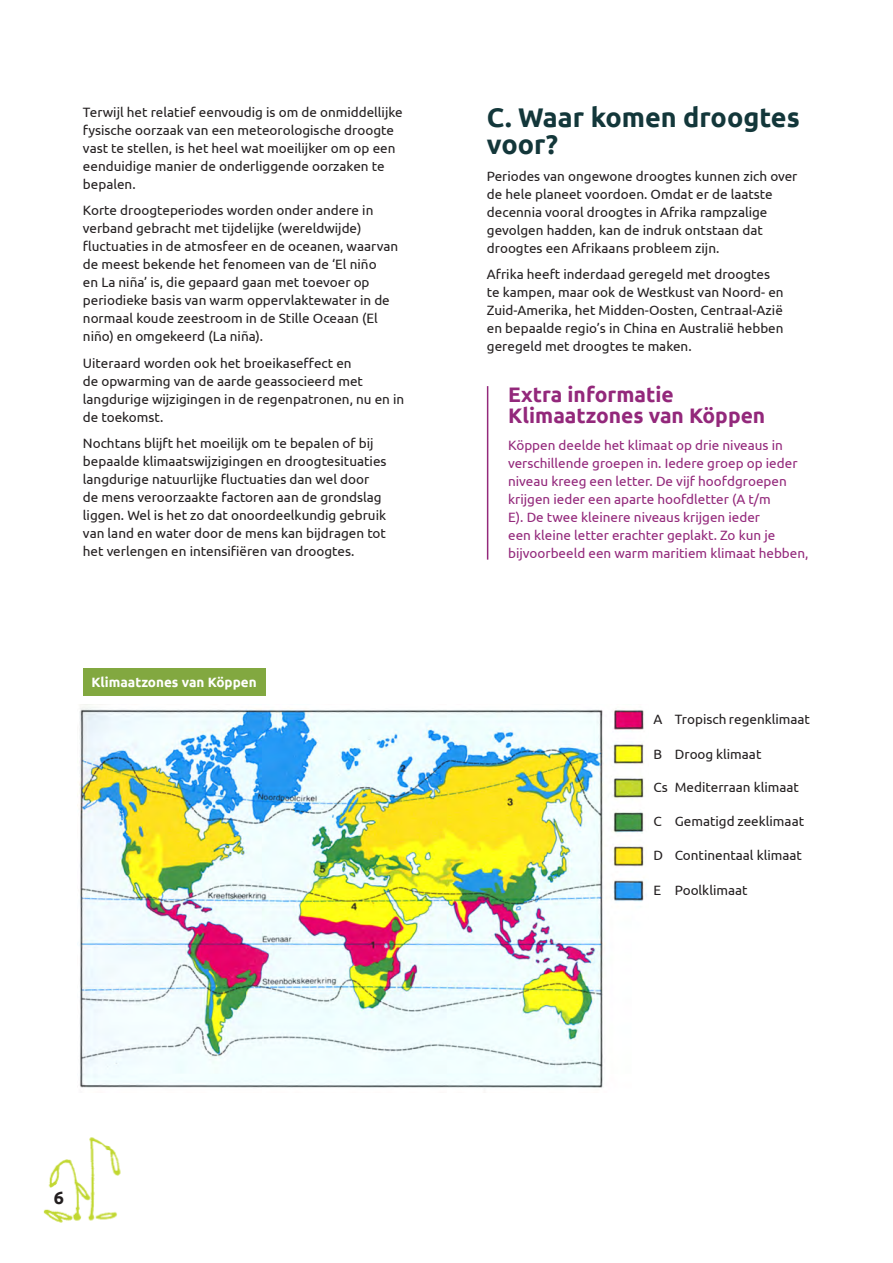
<style>
.page{position:relative;width:893px;height:1263px;background:#fff}
.page>*{position:absolute;margin:0;border:0;box-sizing:border-box;transform-origin:0 0}
.Titel_2{font:700 27px/27px "Ubuntu";color:#13373a}
.Titel_3{font:700 21px/21px "Ubuntu";color:#93287b}
.t1{font:700 18px "Ubuntu";color:#231f20}
.Body{font:13.5px/18px "Ubuntu";color:#231f20}
.Body_in{font:13.5px/18px "Ubuntu";color:#93287b}
.Body_min{font:13.5px "Ubuntu";color:#231f20}
.Body-2{font:700 13.5px "Ubuntu";color:#fff}
</style>
<div class="page">
<div style="left:83px;top:668px;width:182px;height:28px;background:#82a840"></div>
<img style="left:79px;top:704px;width:568px;height:384px">
<hr style="left:487px;top:386px;width:1px;height:174px;background:#93287b">
<img style="left:43px;top:1137px;width:78px;height:86px">
<p class="Body" style="left:83px;top:103px;width:321px">Terwijl het relatief eenvoudig is om de onmiddellijke fysische oorzaak van een meteorologische droogte vast te stellen, is het heel wat moeilijker om op een eenduidige manier de onderliggende oorzaken te bepalen.</p>
<p class="Body" style="left:83px;top:201px;width:317px">Korte droogteperiodes worden onder andere in verband gebracht met tijdelijke (wereldwijde) fluctuaties in de atmosfeer en de oceanen, waarvan de meest bekende het fenomeen van de ‘El niño<br>en La niña’ is, die gepaard gaan met toevoer op periodieke basis van warm oppervlaktewater in de normaal koude zeestroom in de Stille Oceaan (El niño) en omgekeerd (La niña).</p>
<p class="Body" style="left:83px;top:354px;width:323px">Uiteraard worden ook het broeikaseffect en<br>de opwarming van de aarde geassocieerd met langdurige wijzigingen in de regenpatronen, nu en in de toekomst.</p>
<p class="Body" style="left:83px;top:434px;width:305px">Nochtans blijft het moeilijk om te bepalen of bij bepaalde klimaatswijzigingen en droogtesituaties langdurige natuurlijke fluctuaties dan wel door de mens veroorzaakte factoren aan de grondslag liggen. Wel is het zo dat onoordeelkundig gebruik van land en water door de mens kan bijdragen tot het verlengen en intensifiëren van droogtes.</p>
<p class="Body-2" style="left:91px;top:674px;width:167px">Klimaatzones van Köppen</p>
<p class="Titel_2" style="left:487px;top:104px;width:314px">C. Waar komen droogtes voor?</p>
<p class="Body" style="left:487px;top:167px;width:312px">Periodes van ongewone droogtes kunnen zich over de hele planeet voordoen. Omdat er de laatste decennia vooral droogtes in Afrika rampzalige gevolgen hadden, kan de indruk ontstaan dat droogtes een Afrikaans probleem zijn.</p>
<p class="Body" style="left:487px;top:265px;width:298px">Afrika heeft inderdaad geregeld met droogtes te kampen, maar ook de Westkust van Noord- en Zuid-Amerika, het Midden-Oosten, Centraal-Azië en bepaalde regio’s in China en Australië hebben geregeld met droogtes te maken.</p>
<p class="Titel_3" style="left:508px;top:384px;width:259px">Extra informatie<br>Klimaatzones van Köppen</p>
<p class="Body_in" style="left:508px;top:435px;width:302px">Köppen deelde het klimaat op drie niveaus in verschillende groepen in. Iedere groep op ieder niveau kreeg een letter. De vijf hoofdgroepen krijgen ieder een aparte hoofdletter (A t/m<br>E). De twee kleinere niveaus krijgen ieder<br>een kleine letter erachter geplakt. Zo kun je bijvoorbeeld een warm maritiem klimaat hebben,</p>
<p class="Body_min" style="left:654px;top:711px;width:158px">A Tropisch regenklimaat</p>
<p class="Body_min" style="left:654px;top:746px;width:109px">B Droog klimaat</p>
<p class="Body_min" style="left:654px;top:779px;width:147px">Cs Mediterraan klimaat</p>
<p class="Body_min" style="left:654px;top:813px;width:152px">C Gematigd zeeklimaat</p>
<p class="Body_min" style="left:653px;top:847px;width:150px">D Continentaal klimaat</p>
<p class="Body" style="left:654px;top:881px;width:95px">E Poolklimaat</p>
<h3 class="t1" style="left:54px;top:1187px;width:12px">6</h3>
</div>
